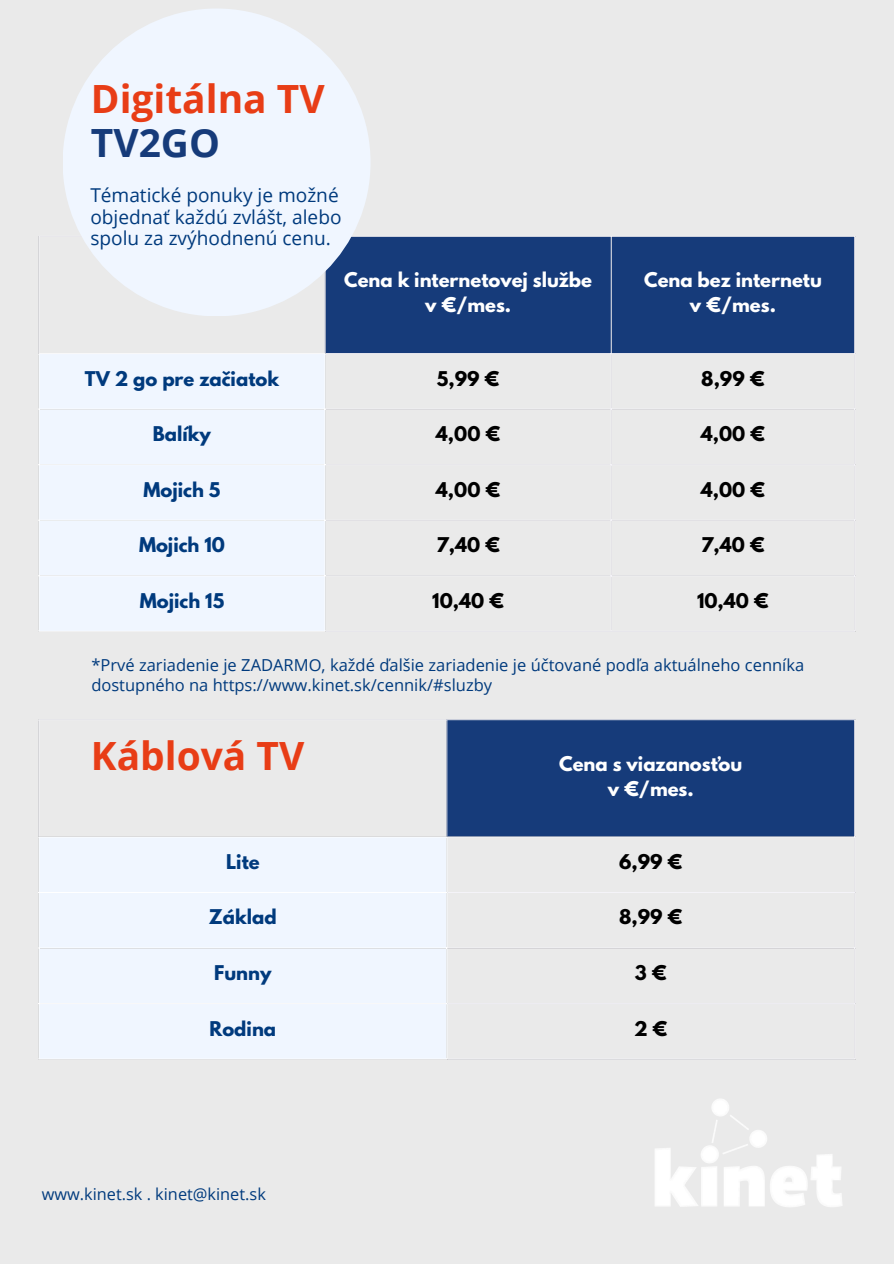
<style>
.page{position:relative;width:894px;height:1264px;background:#fff}
.page>*{position:absolute;margin:0;border:0;box-sizing:border-box;transform-origin:0 0}
.t1{font:700 38.85px/44.4px "Open Sans";color:#e83d16}
.t2{font:19.05px/21.3px "Open Sans";color:#003a7d}
.t3{font:700 18px "League Spartan";color:#fff}
.t4{font:700 18px "League Spartan";color:#003a7d}
.t5{font:700 18px "League Spartan";color:#000}
.t6{font:16.5px/19.2px "Open Sans";color:#003a7d}
.t7{font:16.35px "Open Sans";color:#003a7d}
.s1{color:#163b7a}
</style>
<div class="page">
<div style="left:0;top:0;width:893px;height:1263px;background:#eaeaea"></div>
<div style="left:325px;top:237px;width:529px;height:116px;background:#163b7a"></div>
<div style="left:40px;top:354px;width:284px;height:277px;background:#f0f6ff"></div>
<hr style="left:39px;top:237px;width:1px;height:116px;background:#f4f3f8">
<hr style="left:324px;top:237px;width:1px;height:116px;background:#f4f3f8">
<hr style="left:610px;top:237px;width:1px;height:394px;background:#f4f3f8">
<hr style="left:854px;top:237px;width:1px;height:394px;background:#f4f3f8">
<hr style="left:39px;top:236px;width:815px;height:1px;background:#f4f3f8">
<hr style="left:325px;top:353px;width:529px;height:1px;background:#f4f3f8">
<hr style="left:325px;top:409px;width:529px;height:1px;background:#f4f3f8">
<hr style="left:325px;top:464px;width:529px;height:1px;background:#f4f3f8">
<hr style="left:325px;top:520px;width:529px;height:1px;background:#f4f3f8">
<hr style="left:325px;top:575px;width:529px;height:1px;background:#f4f3f8">
<hr style="left:325px;top:631px;width:529px;height:1px;background:#f4f3f8">
<hr style="left:39px;top:354px;width:1px;height:277px;background:#fff">
<hr style="left:324px;top:354px;width:1px;height:277px;background:#fff">
<hr style="left:39px;top:353px;width:286px;height:1px;background:#fff">
<hr style="left:39px;top:409px;width:286px;height:1px;background:#fff">
<hr style="left:39px;top:464px;width:286px;height:1px;background:#fff">
<hr style="left:39px;top:520px;width:286px;height:1px;background:#fff">
<hr style="left:39px;top:575px;width:286px;height:1px;background:#fff">
<hr style="left:39px;top:631px;width:286px;height:1px;background:#fff">
<div style="left:63px;top:9px;width:307px;height:307px;background:#f0f6ff;border-radius:50%"></div>
<div style="left:446px;top:719px;width:408px;height:118px;background:#163b7a"></div>
<div style="left:40px;top:837px;width:406px;height:221px;background:#f0f6ff"></div>
<hr style="left:39px;top:720px;width:1px;height:116px;background:#f4f3f8">
<hr style="left:446px;top:720px;width:1px;height:116px;background:#f4f3f8">
<hr style="left:854px;top:720px;width:1px;height:338px;background:#f4f3f8">
<hr style="left:39px;top:719px;width:815px;height:1px;background:#f4f3f8">
<hr style="left:447px;top:836px;width:407px;height:1px;background:#f4f3f8">
<hr style="left:447px;top:892px;width:407px;height:1px;background:#f4f3f8">
<hr style="left:447px;top:947px;width:407px;height:1px;background:#f4f3f8">
<hr style="left:447px;top:1003px;width:407px;height:1px;background:#f4f3f8">
<hr style="left:447px;top:1058px;width:407px;height:1px;background:#f4f3f8">
<hr style="left:39px;top:837px;width:1px;height:221px;background:#fff">
<hr style="left:446px;top:837px;width:1px;height:221px;background:#fff">
<hr style="left:39px;top:836px;width:408px;height:1px;background:#fff">
<hr style="left:39px;top:892px;width:408px;height:1px;background:#fff">
<hr style="left:39px;top:947px;width:408px;height:1px;background:#fff">
<hr style="left:39px;top:1003px;width:408px;height:1px;background:#fff">
<hr style="left:39px;top:1058px;width:408px;height:1px;background:#fff">
<img style="left:655px;top:1099px;width:187px;height:108px">
<p class="t1" style="left:91px;top:75px;width:235px">Digitálna TV<br><span class="s1">TV2GO</span></p>
<p class="t2" style="left:90px;top:184px;width:253px">Tématické ponuky je možné objednať každú zvlášt, alebo spolu za zvýhodnenú cenu.</p>
<h1 class="t3" style="left:344px;top:271px;width:249px">Cena k internetovej službe</h1>
<p class="t3" style="left:425px;top:296px;width:87px">v €/mes.</p>
<p class="t3" style="left:644px;top:271px;width:179px">Cena bez internetu</p>
<p class="t3" style="left:689px;top:296px;width:87px">v €/mes.</p>
<p class="t4" style="left:85px;top:369px;width:195px">TV 2 go pre začiatok</p>
<p class="t5" style="left:437px;top:369px;width:64px">5,99 €</p>
<p class="t5" style="left:701px;top:369px;width:65px">8,99 €</p>
<p class="t4" style="left:153px;top:425px;width:59px">Balíky</p>
<p class="t5" style="left:436px;top:425px;width:66px">4,00 €</p>
<p class="t5" style="left:700px;top:425px;width:66px">4,00 €</p>
<p class="t4" style="left:143px;top:480px;width:78px">Mojich 5</p>
<p class="t5" style="left:436px;top:480px;width:66px">4,00 €</p>
<p class="t5" style="left:700px;top:480px;width:66px">4,00 €</p>
<p class="t4" style="left:139px;top:536px;width:87px">Mojich 10</p>
<p class="t5" style="left:436px;top:536px;width:65px">7,40 €</p>
<p class="t5" style="left:701px;top:536px;width:65px">7,40 €</p>
<p class="t4" style="left:140px;top:591px;width:86px">Mojich 15</p>
<p class="t5" style="left:432px;top:591px;width:73px">10,40 €</p>
<p class="t5" style="left:696px;top:591px;width:73px">10,40 €</p>
<p class="t6" style="left:91px;top:655px;width:714px">*Prvé zariadenie je ZADARMO, každé ďalšie zariadenie je účtované podľa aktuálneho cenníka dostupného na https://www.kinet.sk/cennik/#sluzby</p>
<h1 class="t1" style="left:91px;top:732px;width:215px">Káblová TV</h1>
<p class="t3" style="left:559px;top:754px;width:184px">Cena s viazanosťou</p>
<p class="t3" style="left:607px;top:779px;width:87px">v €/mes.</p>
<p class="t4" style="left:226px;top:852px;width:35px">Lite</p>
<p class="t5" style="left:619px;top:852px;width:65px">6,99 €</p>
<p class="t4" style="left:209px;top:908px;width:69px">Základ</p>
<p class="t5" style="left:619px;top:908px;width:65px">8,99 €</p>
<p class="t4" style="left:214px;top:963px;width:59px">Funny</p>
<p class="t5" style="left:634px;top:963px;width:33px">3 €</p>
<p class="t4" style="left:209px;top:1019px;width:68px">Rodina</p>
<p class="t5" style="left:633px;top:1019px;width:35px">2 €</p>
<p class="t7" style="left:42px;top:1182px;width:225px">www.kinet.sk . kinet@kinet.sk</p>
</div>
